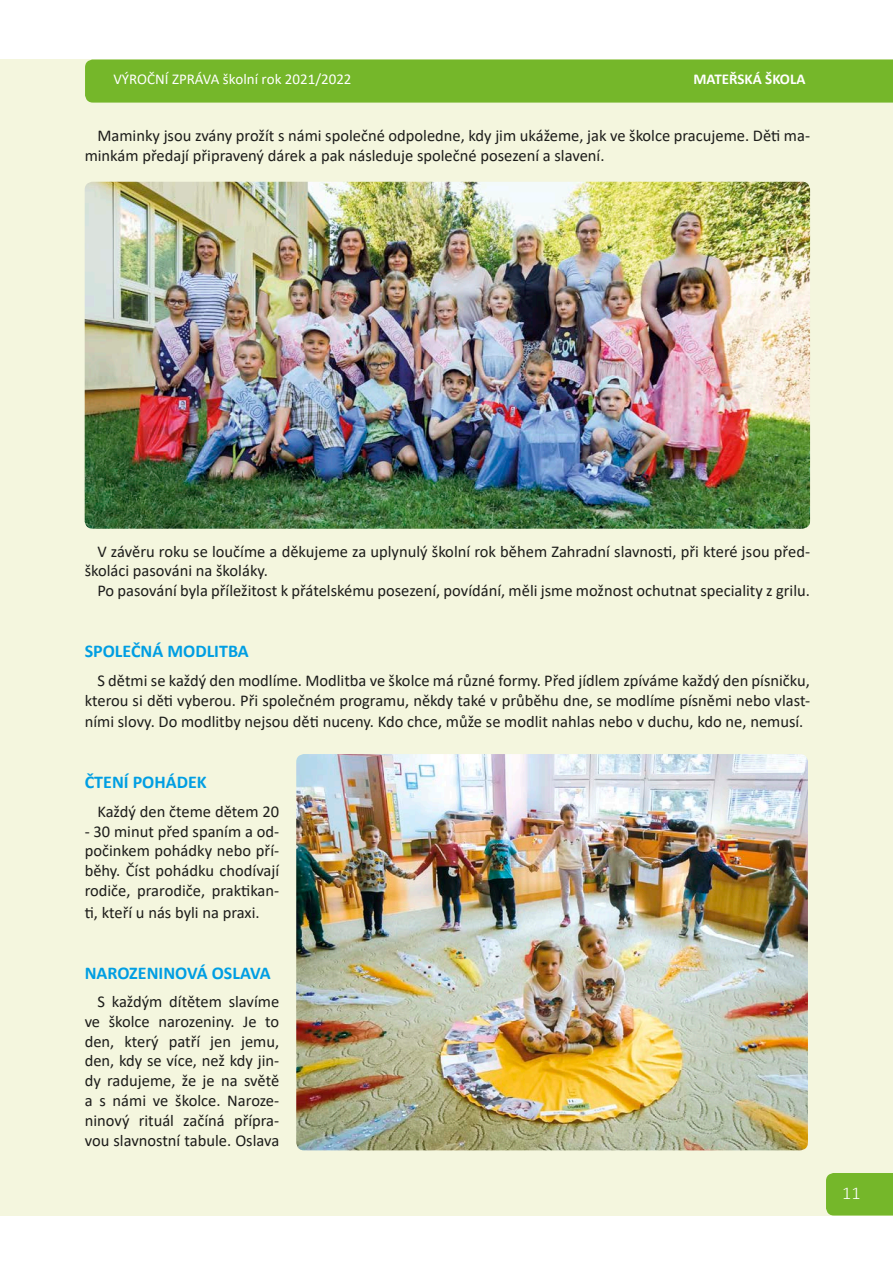
<style>
.page{position:relative;width:893px;height:1263px;background:#fff}
.page>*{position:absolute;margin:0;border:0;box-sizing:border-box;transform-origin:0 0}
.t1{font:700 18px "Calibri";color:#009ee3}
.t2{font:300 18px "Calibri";color:#fff}
.t3{font:16.5px/19.8px "Calibri";color:#1c1c1a}
.t4{font:15px "Calibri";color:#fff}
.t5{font:700 15px "Calibri";color:#fff}
</style>
<div class="page">
<div style="left:0;top:60px;width:893px;height:1155px;background:#f4f6de"></div>
<div style="left:85px;top:60px;width:808px;height:43px;background:#75b72a"></div>
<div style="left:826px;top:1173px;width:67px;height:42px;background:#75b72a"></div>
<img style="left:296px;top:754px;width:512px;height:396px">
<img style="left:85px;top:182px;width:725px;height:347px">
<p class="t4" style="left:113px;top:68px;width:240px">VÝROČNÍ ZPRÁVA školní rok 2021/2022</p>
<p class="t5" style="left:693px;top:68px;width:114px">MATEŘSKÁ ŠKOLA</p>
<p class="t3" style="left:85px;top:125px;width:727px;text-indent:13px">Maminky jsou zvány prožít s námi společné odpoledne, kdy jim ukážeme, jak ve školce pracujeme. Děti ma&shy;minkám předají připravený dárek a pak následuje společné posezení a slavení.</p>
<p class="t3" style="left:85px;top:541px;width:727px;text-indent:13px">V závěru roku se loučíme a děkujeme za uplynulý školní rok během Zahradní slavnosti, při které jsou před&shy;školáci pasováni na školáky.</p>
<p class="t3" style="left:97px;top:580px;width:714px">Po pasování byla příležitost k přátelskému posezení, povídání, měli jsme možnost ochutnat speciality z grilu.</p>
<p class="t1" style="left:85px;top:639px;width:166px">SPOLEČNÁ MODLITBA</p>
<p class="t3" style="left:85px;top:670px;width:727px;text-align:right">S dětmi se každý den modlíme. Modlitba ve školce má různé formy. Před jídlem zpíváme každý den písničku, kterou si děti vyberou. Při společném programu, někdy také v průběhu dne, se modlíme písněmi nebo vlast-</p>
<p class="t3" style="left:85px;top:711px;width:720px">ními slovy. Do modlitby nejsou děti nuceny. Kdo chce, může se modlit nahlas nebo v duchu, kdo ne, nemusí.</p>
<p class="t1" style="left:85px;top:770px;width:124px">ČTENÍ POHÁDEK</p>
<p class="t3" style="left:97px;top:801px;width:183px">Každý den čteme dětem 20</p>
<p class="t3" style="left:85px;top:821px;width:196px;text-align:justify">- 30 minut před spaním a od&shy;počinkem pohádky nebo pří&shy;běhy. Číst pohádku chodívají rodiče, prarodiče, praktikan-</p>
<p class="t3" style="left:85px;top:902px;width:177px">ti, kteří u nás byli na praxi.</p>
<p class="t1" style="left:85px;top:960px;width:187px">NAROZENINOVÁ OSLAVA</p>
<p class="t3" style="left:85px;top:991px;width:196px;text-align:justify;text-indent:13px">S každým dítětem slavíme ve školce narozeniny. Je to den, který patří jen jemu, den, kdy se více, než kdy jin&shy;dy radujeme, že je na světě a s námi ve školce. Naroze&shy;ninový rituál začíná přípra&shy;vou slavnostní tabule. Oslava</p>
<p class="t2" style="left:842px;top:1182px;width:20px">11</p>
</div>
